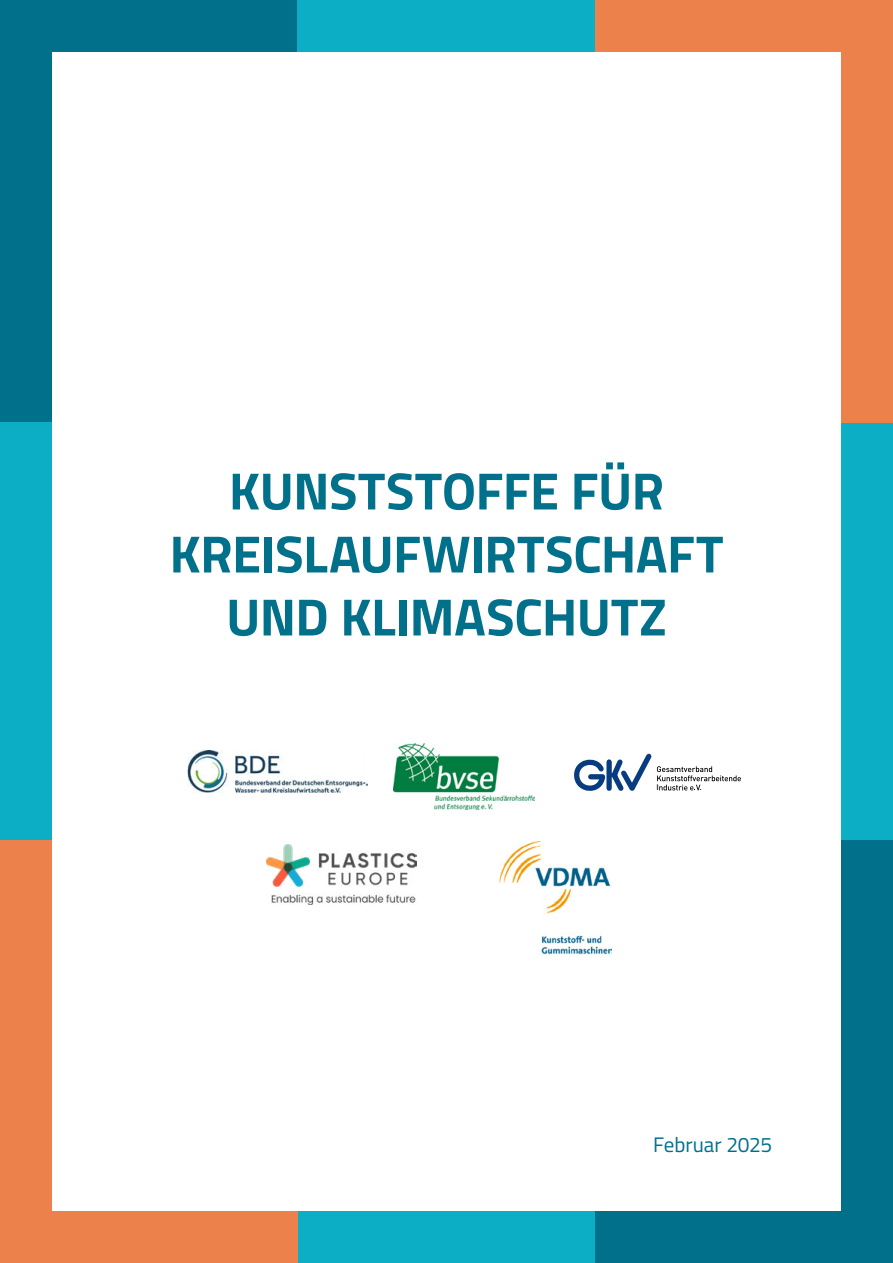
<style>
.page{position:relative;width:893px;height:1263px;background:#fff}
.page>*{position:absolute;margin:0;border:0;box-sizing:border-box;transform-origin:0 0}
.t1{font:700 52.5px/63px "Cairo";letter-spacing:-.01em;color:#00708b;text-align:center}
.t2{font:21px "Cairo";letter-spacing:-.005em;color:#00708b}
.t3{font:500 7.95px "DIN";color:#000}
</style>
<div class="page">
<div style="left:595px;top:1212px;width:298px;height:51px;background:#00708b"></div>
<div style="left:298px;top:1212px;width:297px;height:51px;background:#0baec4"></div>
<div style="left:0;top:1212px;width:298px;height:51px;background:#ec814c"></div>
<div style="left:0;top:0;width:298px;height:51px;background:#00708b"></div>
<div style="left:298px;top:0;width:297px;height:51px;background:#0baec4"></div>
<div style="left:595px;top:0;width:298px;height:51px;background:#ec814c"></div>
<div style="left:0;top:0;width:51px;height:423px;background:#00708b"></div>
<div style="left:0;top:423px;width:51px;height:417px;background:#0baec4"></div>
<div style="left:0;top:840px;width:51px;height:423px;background:#ec814c"></div>
<div style="left:842px;top:840px;width:51px;height:423px;background:#00708b"></div>
<div style="left:842px;top:423px;width:51px;height:417px;background:#0baec4"></div>
<div style="left:842px;top:0;width:51px;height:423px;background:#ec814c"></div>
<img style="left:393px;top:743px;width:142px;height:66px">
<img style="left:499px;top:842px;width:112px;height:113px">
<img style="left:267px;top:844px;width:149px;height:60px">
<img style="left:188px;top:751px;width:180px;height:41px">
<svg style="left:574px;top:754px;width:167px;height:37px"></svg>
<p class="t1" style="left:169px;top:460px;width:555px">KUNSTSTOFFE FÜR<br>KREISLAUFWIRTSCHAFT<br>UND KLIMASCHUTZ</p>
<p class="t3" style="left:656px;top:783px;width:4px">I</p>
<p class="t3" style="left:700px;top:783px;width:4px">.</p>
<p class="t2" style="left:653px;top:1137px;width:121px">Februar 2025</p>
</div>
